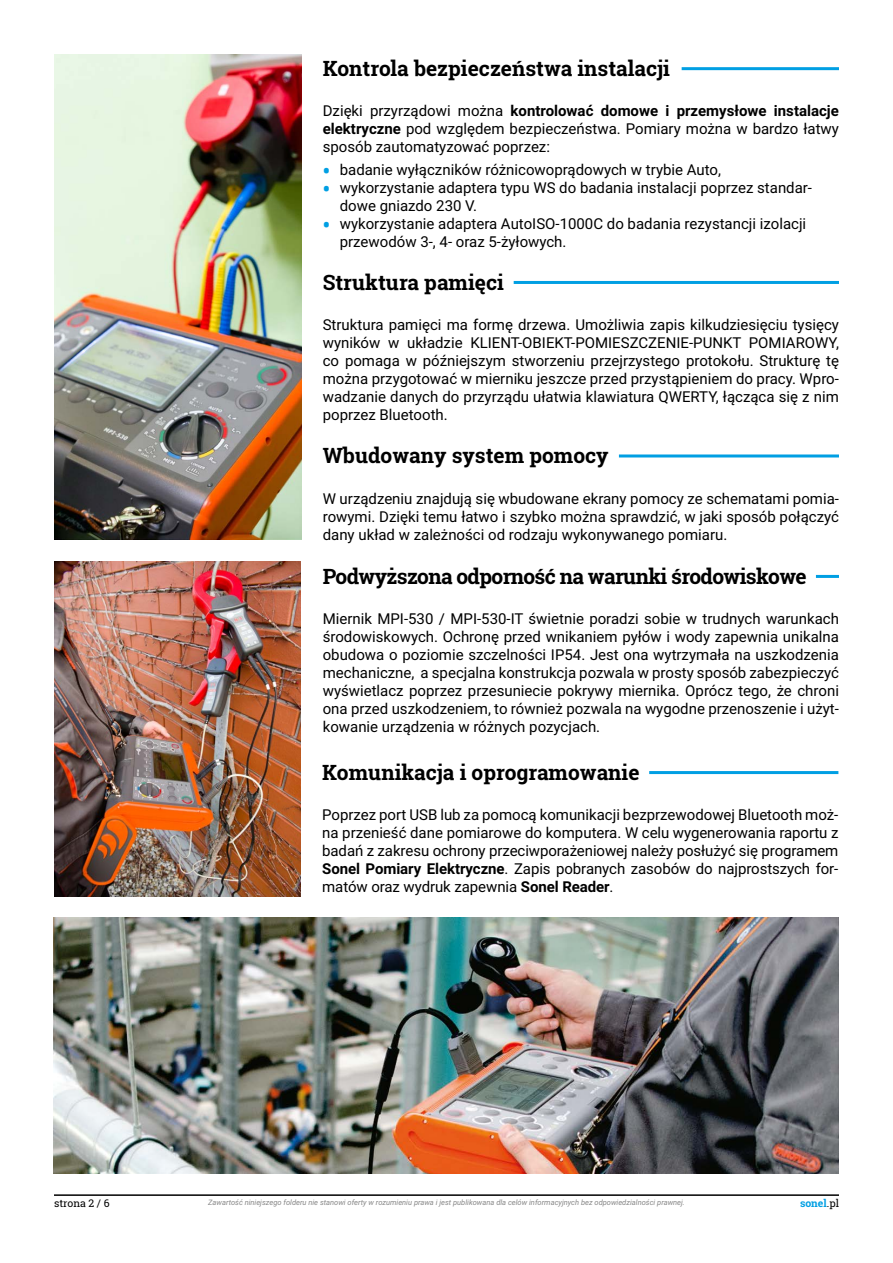
<style>
.page{position:relative;width:893px;height:1263px;background:#fff}
.page>*{position:absolute;margin:0;border:0;box-sizing:border-box;transform-origin:0 0}
.t1{font:700 21px "Roboto Slab";color:#000}
.t2{font:700 21px "Roboto Slab";letter-spacing:-.03em;color:#000}
.t3{font:15px/18px "Roboto";color:#000;text-align:justify}
.t4{font:10.5px "Roboto Slab";color:#000}
.t5{font:700 10.5px "Roboto Slab";color:#009fe3}
.t6{font:italic 7.5px "Roboto";color:#878787}
.s1{font-weight:700}
.s2{font-family:"Roboto Slab";font-weight:700;font-size:21px;color:#009fe3}
.s3{font-weight:400;color:#000}
</style>
<div class="page">
<hr style="left:54px;top:1194px;width:785px;height:2px;background:#000">
<img style="left:54px;top:54px;width:247px;height:486px">
<hr style="left:682px;top:67px;width:157px;height:3px;background:#009fe3">
<hr style="left:514px;top:281px;width:325px;height:3px;background:#009fe3">
<hr style="left:649px;top:771px;width:189px;height:3px;background:#009fe3">
<img style="left:53px;top:918px;width:786px;height:255px">
<hr style="left:619px;top:454px;width:220px;height:3px;background:#009fe3">
<img style="left:54px;top:562px;width:247px;height:334px">
<hr style="left:816px;top:575px;width:23px;height:3px;background:#009fe3">
<h1 class="t1" style="left:323px;top:54px;width:349px">Kontrola bezpieczeństwa instalacji</h1>
<p class="t3" style="left:323px;top:101px;width:518px">Dzięki przyrządowi można <span class="s1">kontrolować domowe i przemysłowe instalacje elektryczne</span> pod względem bezpieczeństwa. Pomiary można w bardzo łatwy sposób zautomatyzować poprzez:</p>
<p class="t3" style="left:323px;top:160px;width:400px"><span class="s2">•</span> badanie wyłączników różnicowoprądowych w trybie Auto,</p>
<p class="t3" style="left:340px;top:178px;width:474px;text-indent:-17px"><span class="s2">•</span> wykorzystanie adaptera typu WS do badania instalacji poprzez standar&shy;dowe gniazdo 230 V.</p>
<p class="t3" style="left:340px;top:214px;width:468px;text-indent:-17px"><span class="s2">•</span> wykorzystanie adaptera AutoISO-1000C do badania rezystancji izolacji przewodów 3-, 4- oraz 5-żyłowych.</p>
<h1 class="t1" style="left:323px;top:268px;width:183px">Struktura pamięci</h1>
<p class="t3" style="left:323px;top:315px;width:518px">Struktura pamięci ma formę drzewa. Umożliwia zapis kilkudziesięciu tysięcy wyników w układzie KLIENT-OBIEKT-POMIESZCZENIE-PUNKT POMIAROWY, co pomaga w późniejszym stworzeniu przejrzystego protokołu. Strukturę tę można przygotować w mierniku jeszcze przed przystąpieniem do pracy. Wpro&shy;wadzanie danych do przyrządu ułatwia klawiatura QWERTY, łącząca się z nim poprzez Bluetooth.</p>
<h1 class="t1" style="left:323px;top:441px;width:287px">Wbudowany system pomocy</h1>
<p class="t3" style="left:323px;top:489px;width:518px">W urządzeniu znajdują się wbudowane ekrany pomocy ze schematami pomia&shy;rowymi. Dzięki temu łatwo i szybko można sprawdzić, w jaki sposób połączyć dany układ w zależności od rodzaju wykonywanego pomiaru.</p>
<h1 class="t2" style="left:323px;top:562px;width:486px">Podwyższona odporność na warunki środowiskowe</h1>
<p class="t3" style="left:323px;top:609px;width:518px">Miernik MPI-530 / MPI-530-IT świetnie poradzi sobie w trudnych warunkach środowiskowych. Ochronę przed wnikaniem pyłów i wody zapewnia unikalna obudowa o poziomie szczelności IP54. Jest ona wytrzymała na uszkodzenia mechaniczne, a specjalna konstrukcja pozwala w prosty sposób zabezpieczyć wyświetlacz poprzez przesuniecie pokrywy miernika. Oprócz tego, że chroni ona przed uszkodzeniem, to również pozwala na wygodne przenoszenie i użyt&shy;kowanie urządzenia w różnych pozycjach.</p>
<h1 class="t1" style="left:322px;top:758px;width:319px">Komunikacja i oprogramowanie</h1>
<p class="t3" style="left:322px;top:805px;width:518px">Poprzez port USB lub za pomocą komunikacji bezprzewodowej Bluetooth moż&shy;na przenieść dane pomiarowe do komputera. W celu wygenerowania raportu z badań z zakresu ochrony przeciwporażeniowej należy posłużyć się programem <span class="s1">Sonel Pomiary Elektryczne</span>. Zapis pobranych zasobów do najprostszych for&shy;matów oraz wydruk zapewnia <span class="s1">Sonel Reader</span>.</p>
<p class="t4" style="left:54px;top:1196px;width:57px">strona 2 / 6</p>
<p class="t6" style="left:208px;top:1197px;width:478px">Zawartość niniejszego folderu nie stanowi oferty w rozumieniu prawa i jest publikowana dla celów informacyjnych bez odpowiedzialności prawnej.</p>
<p class="t5" style="left:800px;top:1196px;width:40px">sonel<span class="s3">.pl</span></p>
</div>
